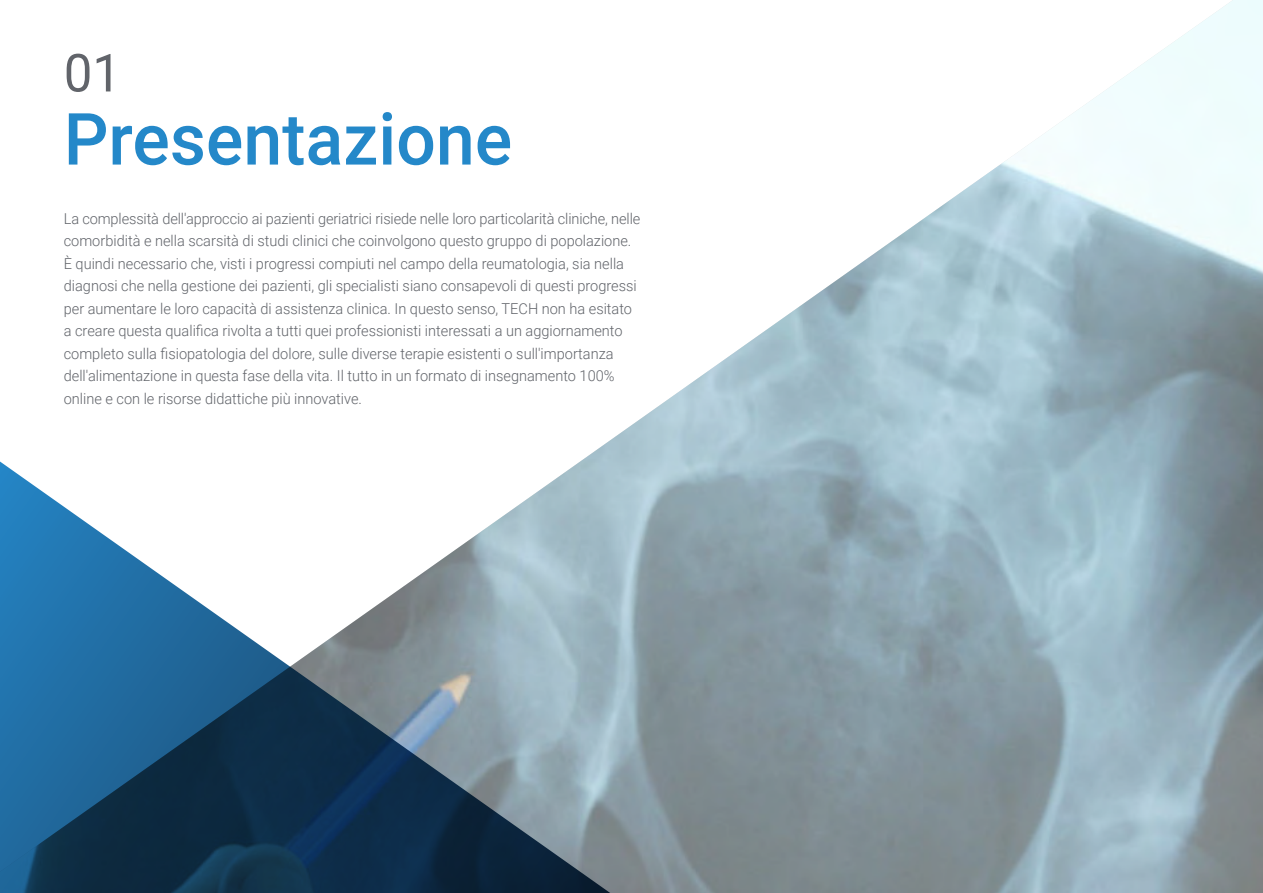
<style>
.page{position:relative;width:1263px;height:893px;background:#fff}
.page>*{position:absolute;margin:0;border:0;box-sizing:border-box;transform-origin:0 0}
.t1{font:500 72px "Roboto";color:#2488c9}
.t2{font:52.5px "Roboto";color:#61646a}
.t3{font:300 15px/22.5px "Roboto";color:#61646a}
</style>
<div class="page">
<img style="left:602px;top:0;width:661px;height:893px">
<svg style="left:0;top:446px;width:640px;height:447px"></svg>
<h2 class="t2" style="left:64px;top:36px;width:59px">01</h2>
<h1 class="t1" style="left:64px;top:89px;width:450px">Presentazione</h1>
<p class="t3" style="left:64px;top:207px;width:578px">La complessità dell'approccio ai pazienti geriatrici risiede nelle loro particolarità cliniche, nelle comorbidità e nella scarsità di studi clinici che coinvolgono questo gruppo di popolazione.<br>È quindi necessario che, visti i progressi compiuti nel campo della reumatologia, sia nella diagnosi che nella gestione dei pazienti, gli specialisti siano consapevoli di questi progressi per aumentare le loro capacità di assistenza clinica. In questo senso, TECH non ha esitato a creare questa qualifica rivolta a tutti quei professionisti interessati a un aggiornamento completo sulla fisiopatologia del dolore, sulle diverse terapie esistenti o sull'importanza dell'alimentazione in questa fase della vita. Il tutto in un formato di insegnamento 100% online e con le risorse didattiche più innovative.</p>
</div>
